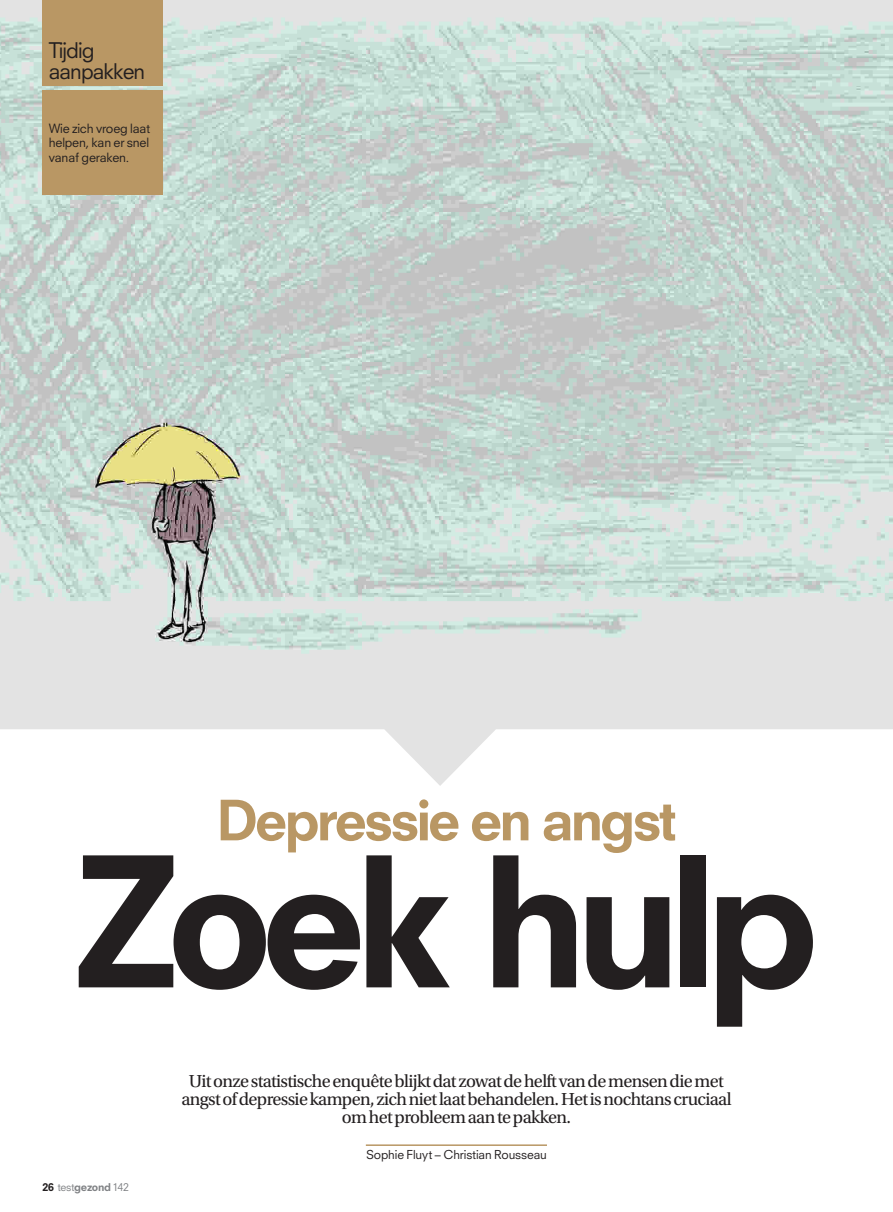
<style>
.page{position:relative;width:893px;height:1212px;background:#fff}
.page>*{position:absolute;margin:0;border:0;box-sizing:border-box;transform-origin:0 0}
.t1{font:800 175.5px "Neuzeit SLT Std";letter-spacing:-.075em;color:#231f20}
.t2{font:800 54px "Neuzeit SLT Std";letter-spacing:-.065em;color:#b99764}
.t3{font:21px/21px "Neuzeit SLT Std";letter-spacing:-.045em;color:#231f20}
.t4{font:18.3px/18px "Utopia Std";letter-spacing:-.035em;color:#231f20;text-align:center}
.t5{font:12.45px/14.2px "Neuzeit SLT Std";letter-spacing:-.015em;color:#231f20;text-align:justify}
.t6{font:12px "Neuzeit SLT Std";letter-spacing:-.015em;color:#231f20}
.t7{font:10.5px "Neuzeit SLT Std";letter-spacing:-.03em;color:#808285}
.s1{font-weight:800;color:#231f20}
.s2{font-weight:800}
</style>
<div class="page">
<img style="left:0;top:0;width:893px;height:786px">
<hr style="left:366px;top:1144px;width:181px;height:2px;background:#b99764">
<div style="left:43px;top:0;width:120px;height:85px;background:#b99764"></div>
<div style="left:43px;top:91px;width:120px;height:104px;background:#b99764"></div>
<p class="t3" style="left:49px;top:40px;width:98px">Tijdig aanpakken</p>
<p class="t5" style="left:49px;top:121px;width:103px">Wie zich vroeg laat helpen, kan er snel vanaf geraken.</p>
<h2 class="t2" style="left:216px;top:787px;width:462px">Depressie en angst</h2>
<h1 class="t1" style="left:72px;top:815px;width:749px">Zoek hulp</h1>
<p class="t7" style="left:43px;top:1180px;width:88px"><span class="s1">26</span> test<span class="s2">gezond</span> 142</p>
<p class="t4" style="left:181px;top:1072px;width:552px">Uit onze statistische enquête blijkt dat zowat de helft van de mensen die met angst of depressie kampen, zich niet laat behandelen. Het is nochtans cruciaal om het probleem aan te pakken.</p>
<p class="t6" style="left:366px;top:1147px;width:182px">Sophie Fluyt – Christian Rousseau</p>
</div>
